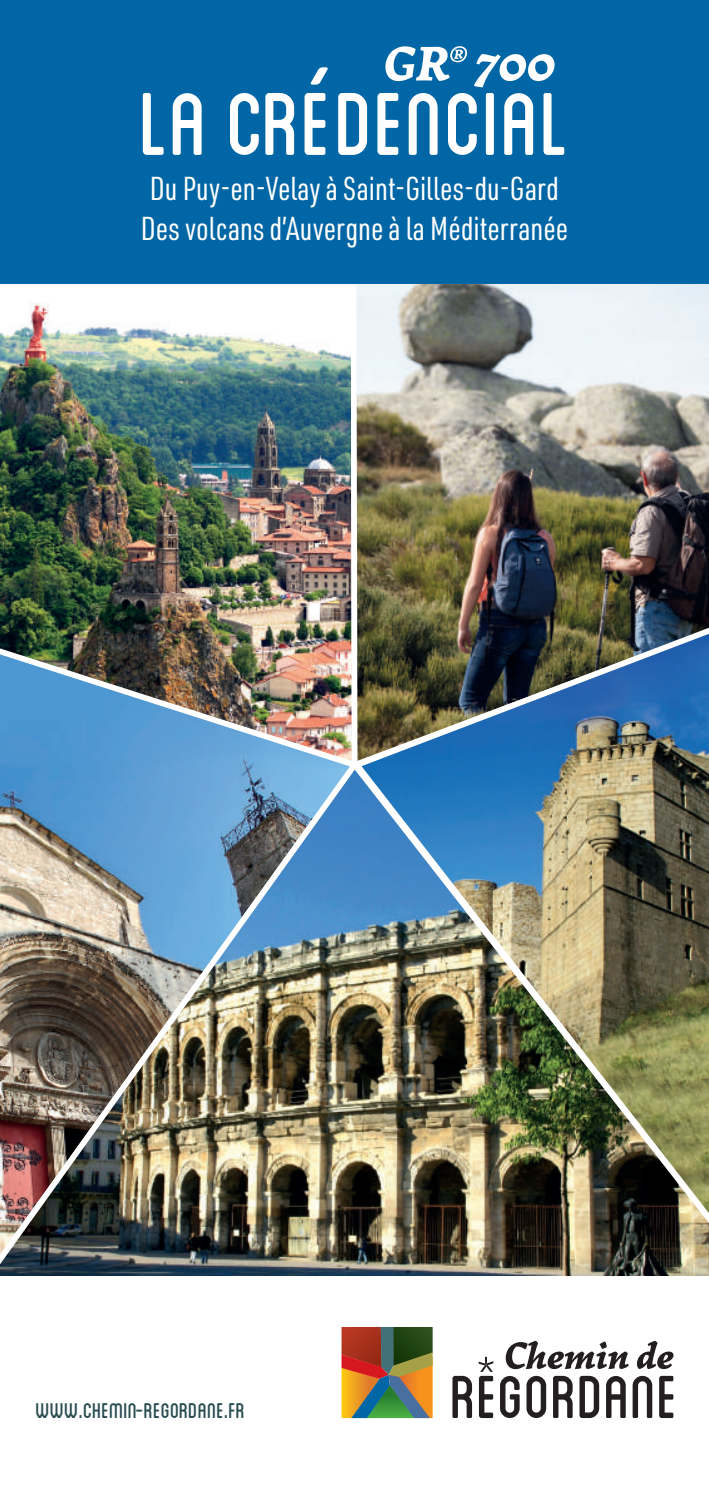
<style>
.page{position:relative;width:709px;height:1489px;background:#fff}
.page>*{position:absolute;margin:0;border:0;box-sizing:border-box;transform-origin:0 0}
.t1{font:125px "Blanch Caps";color:#fff}
.t2{font:italic 900 50px "Garibaldi";color:#fff}
.t3{font:32.5px/39px "URWDIN Cond";color:#fff}
.t4{font:30px "Blanch Caps";color:#294e52}
</style>
<div class="page">
<img style="left:0;top:283px;width:347px;height:339px">
<img style="left:347px;top:283px;width:362px;height:339px">
<img style="left:0;top:622px;width:348px;height:133px">
<img style="left:0;top:755px;width:348px;height:521px">
<img style="left:348px;top:582px;width:361px;height:694px">
<div style="left:0;top:0;width:709px;height:283px;background:#0166a5"></div>
<svg style="left:341px;top:1327px;width:91px;height:90px;background:#866a3c"></svg>
<svg style="left:452px;top:1375px;width:20px;height:42px"></svg>
<svg style="left:500px;top:1376px;width:19px;height:41px"></svg>
<svg style="left:526px;top:1375px;width:20px;height:42px"></svg>
<svg style="left:553px;top:1375px;width:19px;height:42px"></svg>
<svg style="left:579px;top:1375px;width:20px;height:42px"></svg>
<svg style="left:606px;top:1376px;width:19px;height:41px"></svg>
<svg style="left:632px;top:1375px;width:20px;height:42px"></svg>
<svg style="left:659px;top:1375px;width:14px;height:42px"></svg>
<svg style="left:505px;top:1340px;width:124px;height:28px"></svg>
<svg style="left:637px;top:1340px;width:36px;height:28px"></svg>
<svg style="left:478px;top:1356px;width:15px;height:61px"></svg>
<h2 class="t2" style="left:383px;top:34px;width:174px">GR® 700</h2>
<h1 class="t1" style="left:139px;top:67px;width:432px">la CRéDENcIAL</h1>
<p class="t3" style="left:141px;top:168px;width:429px">Du Puy-en-Velay à Saint-Gilles-du-Gard<br>Des volcans d’Auvergne à la Méditerranée</p>
<p class="t4" style="left:35px;top:1396px;width:211px">www.chemin-regordane.fr</p>
</div>
